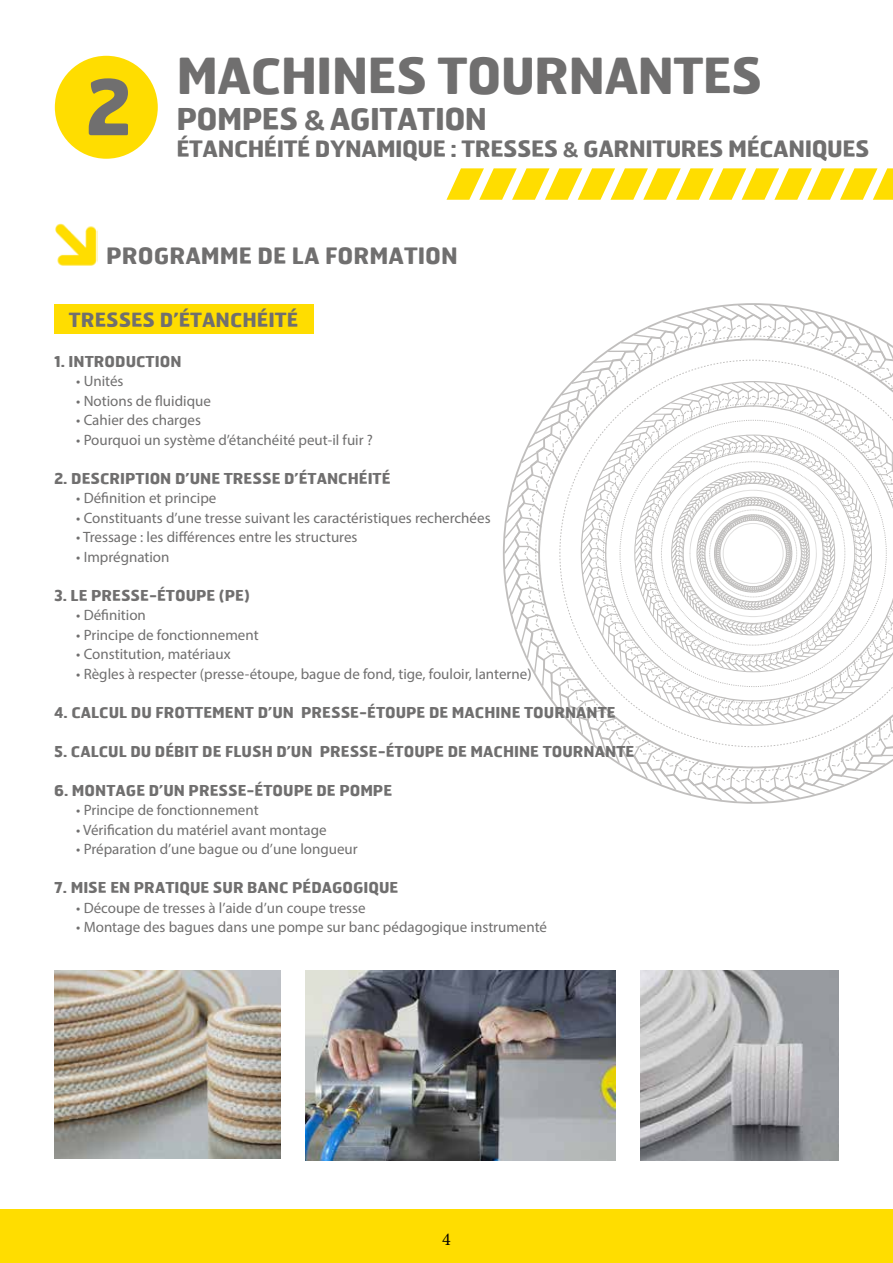
<style>
.page{position:relative;width:893px;height:1263px;background:#fff}
.page>*{position:absolute;margin:0;border:0;box-sizing:border-box;transform-origin:0 0}
.t1{font:700 76.5px "Hermes";color:#706f6f}
.t2{font:700 49.5px "Hermes";letter-spacing:-.02em;color:#706f6f}
.t3{font:700 30px "Hermes";letter-spacing:-.02em;color:#706f6f}
.t4{font:700 22.5px "Hermes";letter-spacing:-.02em;color:#706f6f}
.t5{font:700 19.5px "Hermes";color:#706f6f}
.t6{font:18px "Minion Pro";color:#000}
.t7{font:15px "Myriad Pro";color:#706f6f}
.t8{font:700 15px "Hermes";color:#706f6f}
.s1{font-family:"Calibri"}
</style>
<div class="page">
<div style="left:0;top:1210px;width:893px;height:53px;background:#fd0"></div>
<svg style="left:503px;top:303px;width:390px;height:501px"></svg>
<svg style="left:559px;top:360px;width:334px;height:387px"></svg>
<div style="left:723px;top:523px;width:60px;height:60px;border:1px dashed #5e5a57;border-radius:50%"></div>
<div style="left:54px;top:304px;width:259px;height:29px;background:#fd0"></div>
<img style="left:55px;top:223px;width:43px;height:42px">
<img style="left:54px;top:971px;width:227px;height:187px">
<img style="left:640px;top:971px;width:199px;height:189px">
<div style="left:57px;top:58px;width:99px;height:98px;background:#fd0;border-radius:50%"></div>
<div style="left:55px;top:56px;width:103px;height:103px;border:4px solid #fd0;border-radius:50%"></div>
<svg style="left:446px;top:168px;width:447px;height:32px"></svg>
<img style="left:305px;top:971px;width:311px;height:189px">
<h1 class="t1" style="left:85px;top:57px;width:49px">2</h1>
<h2 class="t2" style="left:176px;top:43px;width:588px">MACHINES TOURNANTES</h2>
<h3 class="t3" style="left:176px;top:99px;width:312px">POMPES <span class="s1">&amp;</span> AGITATION</h3>
<h3 class="t4" style="left:176px;top:134px;width:695px">ÉTANCHÉITÉ DYNAMIQUE : TRESSES <span class="s1">&amp;</span> GARNITURES MÉCANIQUES</h3>
<h3 class="t4" style="left:106px;top:242px;width:33px">PROGRAMME</h3>
<h3 class="t4" style="left:258px;top:242px;width:83px">DELAFORMATIO</h3>
<h3 class="t4" style="left:441px;top:242px;width:18px">N</h3>
<h3 class="t5" style="left:69px;top:307px;width:136px">TRESSES D’ÉTANCH</h3>
<h3 class="t5" style="left:257px;top:307px;width:43px">ÉITÉ</h3>
<p class="t8" style="left:54px;top:352px;width:25px">1. INTRODUCTION</p>
<p class="t7" style="left:76px;top:372px;width:49px">• Unités</p>
<p class="t7" style="left:76px;top:392px;width:136px">• Notions de fluidique</p>
<p class="t7" style="left:76px;top:411px;width:126px">• Cahier des charges</p>
<p class="t7" style="left:76px;top:431px;width:298px">• Pourquoi un système d’étanchéité peut-il fuir ?</p>
<p class="t8" style="left:54px;top:469px;width:27px">2. DESCRI</p>
<p class="t8" style="left:125px;top:469px;width:21px">PTION</p>
<p class="t8" style="left:175px;top:469px;width:26px">D’UNE</p>
<p class="t8" style="left:224px;top:469px;width:95px">TRESSE D’ÉTANCH</p>
<p class="t8" style="left:359px;top:469px;width:33px">ÉITÉ</p>
<p class="t7" style="left:76px;top:489px;width:142px">• Définition et principe</p>
<p class="t7" style="left:76px;top:509px;width:416px">• Constituants d’une tresse suivant les caractéristiques recherchées</p>
<p class="t7" style="left:76px;top:528px;width:283px">• Tressage : les différences entre les structures</p>
<p class="t7" style="left:76px;top:548px;width:95px">• Imprégnation</p>
<p class="t8" style="left:54px;top:586px;width:197px">3. LE PRESSE-ÉTOUPE (PE)</p>
<p class="t7" style="left:76px;top:606px;width:71px">• Définition</p>
<p class="t7" style="left:76px;top:626px;width:184px">• Principe de fonctionnement</p>
<p class="t7" style="left:76px;top:645px;width:156px">• Constitution, matériaux</p>
<p class="t7" style="left:76px;top:665px;width:457px">• Règles à respecter (presse-étoupe, bague de fond, tige, fouloir, lanterne)</p>
<p class="t8" style="left:54px;top:703px;width:563px">4. CALCUL DU FROTTEMENT D’UN PRESSE-ÉTOUPE DE MACHINE TOURNANTE</p>
<p class="t8" style="left:54px;top:742px;width:582px">5. CALCUL DU DÉBIT DE FLUSH D’UN PRESSE-ÉTOUPE DE MACHINE TOURNANTE</p>
<p class="t8" style="left:54px;top:781px;width:340px">6. MONTAGE D’UN PRESSE-ÉTOUPE DE POMPE</p>
<p class="t7" style="left:76px;top:801px;width:184px">• Principe de fonctionnement</p>
<p class="t7" style="left:76px;top:821px;width:252px">• Vérification du matériel avant montage</p>
<p class="t7" style="left:76px;top:840px;width:283px">• Préparation d’une bague ou d’une longueur</p>
<p class="t8" style="left:54px;top:878px;width:38px">7. MISE</p>
<p class="t8" style="left:110px;top:878px;width:44px">EN PRATI</p>
<p class="t8" style="left:179px;top:878px;width:45px">QUE SUR</p>
<p class="t8" style="left:247px;top:878px;width:11px">BANC</p>
<p class="t8" style="left:292px;top:878px;width:30px">PÉDAGOGI</p>
<p class="t8" style="left:369px;top:878px;width:21px">QUE</p>
<p class="t7" style="left:76px;top:899px;width:291px">• Découpe de tresses à l’aide d’un coupe tresse</p>
<p class="t7" style="left:76px;top:918px;width:472px">• Montage des bagues dans une pompe sur banc pédagogique instrumenté</p>
<p class="t6" style="left:442px;top:1227px;width:10px">4</p>
</div>
